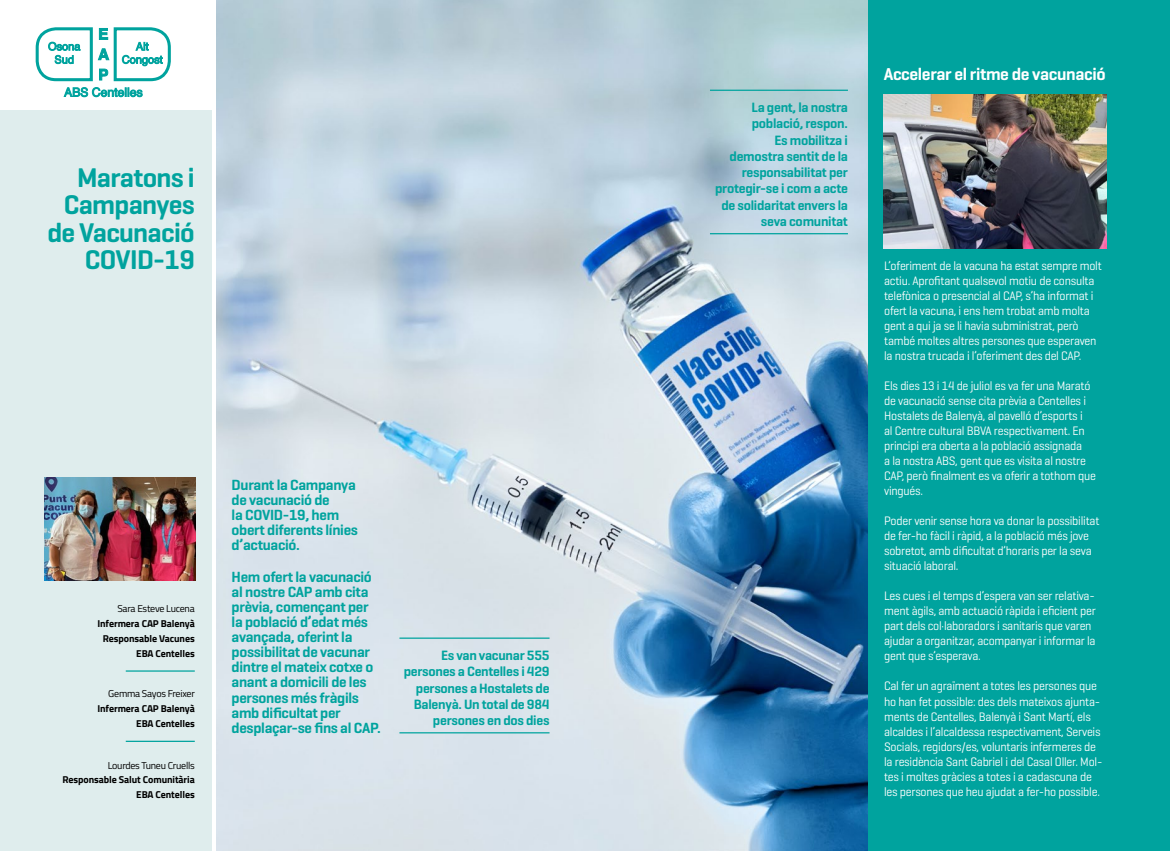
<style>
.page{position:relative;width:1170px;height:851px;background:#fff}
.page>*{position:absolute;margin:0;border:0;box-sizing:border-box;transform-origin:0 0}
.t1{font:600 27.5px/27.5px "Geogrotesque";letter-spacing:-.025em;color:#00a39e;text-align:right}
.t2{font:600 17.5px "Geogrotesque";letter-spacing:-.02em;color:#fff}
.t3{font:600 15px/15px "Geogrotesque";letter-spacing:-.02em;color:#00a39e}
.t4{font:600 13.75px/16.2px "Geogrotesque";letter-spacing:-.02em;color:#00a39e;text-align:right}
.t5{font:12.5px/15px "Geogrotesque";letter-spacing:-.02em;color:#fff;scale:.95 1}
.t6{font:700 10px/14.8px "Titillium Web";letter-spacing:-.01em;color:#000;text-align:right}
.t7{font:10px "Titillium Web";letter-spacing:-.025em;color:#000}
</style>
<div class="page">
<img style="left:216px;top:0;width:652px;height:850px">
<div style="left:868px;top:0;width:301px;height:850px;background:#00a39e"></div>
<img style="left:883px;top:95px;width:223px;height:153px">
<hr style="left:399px;top:637px;width:150px;height:1px;background:#00a39e">
<hr style="left:399px;top:732px;width:150px;height:1px;background:#00a39e">
<hr style="left:710px;top:90px;width:137px;height:1px;background:#00a39e">
<hr style="left:710px;top:233px;width:137px;height:1px;background:#00a39e">
<div style="left:0;top:110px;width:214px;height:740px;background:#dfeded"></div>
<hr style="left:212px;top:0;width:4px;height:850px;background:#fff">
<svg style="left:36px;top:27px;width:135px;height:70px"></svg>
<img style="left:45px;top:477px;width:150px;height:103px">
<hr style="left:126px;top:670px;width:69px;height:1px;background:#00a39e">
<hr style="left:126px;top:740px;width:69px;height:1px;background:#00a39e">
<h1 class="t1" style="left:47px;top:163px;width:149px">Maratons i<br>Campanyes de Vacunació<br>COVID-19</h1>
<p class="t7" style="left:117px;top:600px;width:79px">Sara Esteve Lucena</p>
<p class="t6" style="left:97px;top:615px;width:99px">Infermera CAP Balenyà<br>Responsable Vacunes<br>EBA Centelles</p>
<p class="t7" style="left:108px;top:686px;width:88px">Gemma Sayos Freixer</p>
<p class="t6" style="left:97px;top:701px;width:99px">Infermera CAP Balenyà<br>EBA Centelles</p>
<p class="t7" style="left:108px;top:757px;width:88px">Lourdes Tuneu Cruells</p>
<p class="t6" style="left:63px;top:772px;width:134px">Responsable Salut Comunitària<br>EBA Centelles</p>
<p class="t3" style="left:231px;top:477px;width:128px">Durant la Campanya de vacunació de<br>la COVID-19, hem obert diferents línies d’actuació.</p>
<p class="t3" style="left:231px;top:569px;width:151px">Hem ofert la vacunació al nostre CAP amb cita prèvia, començant per la població d’edat més avançada, oferint la possibilitat de vacunar dintre el mateix cotxe o anant a domicili de les persones més fràgils amb dificultat per desplaçar-se fins al CAP.</p>
<p class="t4" style="left:403px;top:647px;width:147px">Es van vacunar 555 persones a Centelles i 429 persones a Hostalets de<br>Balenyà. Un total de 984 persones en dos dies</p>
<p class="t4" style="left:715px;top:99px;width:134px">La gent, la nostra població, respon.<br>Es mobilitza i<br>demostra sentit de la responsabilitat per protegir-se i com a acte de solidaritat envers la seva comunitat</p>
<h2 class="t2" style="left:883px;top:63px;width:223px">Accelerar el ritme de vacunació</h2>
<p class="t5" style="left:884px;top:258px;width:231px">L’oferiment de la vacuna ha estat sempre molt actiu. Aprofitant qualsevol motiu de consulta telefònica o presencial al CAP, s’ha informat i ofert la vacuna, i ens hem trobat amb molta gent a qui ja se li havia subministrat, però també moltes altres persones que esperaven la nostra trucada i l’oferiment des del CAP.</p>
<p class="t5" style="left:884px;top:378px;width:224px">Els dies 13 i 14 de juliol es va fer una Marató de vacunació sense cita prèvia a Centelles i Hostalets de Balenyà, al pavelló d’esports i<br>al Centre cultural BBVA respectivament. En principi era oberta a la població assignada<br>a la nostra ABS, gent que es visita al nostre CAP, però finalment es va oferir a tothom que vingués.</p>
<p class="t5" style="left:884px;top:513px;width:228px">Poder venir sense hora va donar la possibilitat de fer-ho fàcil i ràpid, a la població més jove sobretot, amb dificultat d’horaris per la seva situació laboral.</p>
<p class="t5" style="left:884px;top:588px;width:224px">Les cues i el temps d’espera van ser relativa&shy;ment àgils, amb actuació ràpida i eficient per part dels col·laboradors i sanitaris que varen ajudar a organitzar, acompanyar i informar la gent que s’esperava.</p>
<p class="t5" style="left:884px;top:678px;width:231px">Cal fer un agraïment a totes les persones que ho han fet possible: des dels mateixos ajunta&shy;ments de Centelles, Balenyà i Sant Martí, els alcaldes i l’alcaldessa respectivament, Serveis Socials, regidors/es, voluntaris infermeres de la residència Sant Gabriel i del Casal Oller. Mol&shy;tes i moltes gràcies a totes i a cadascuna de les persones que heu ajudat a fer-ho possible.</p>
</div>
